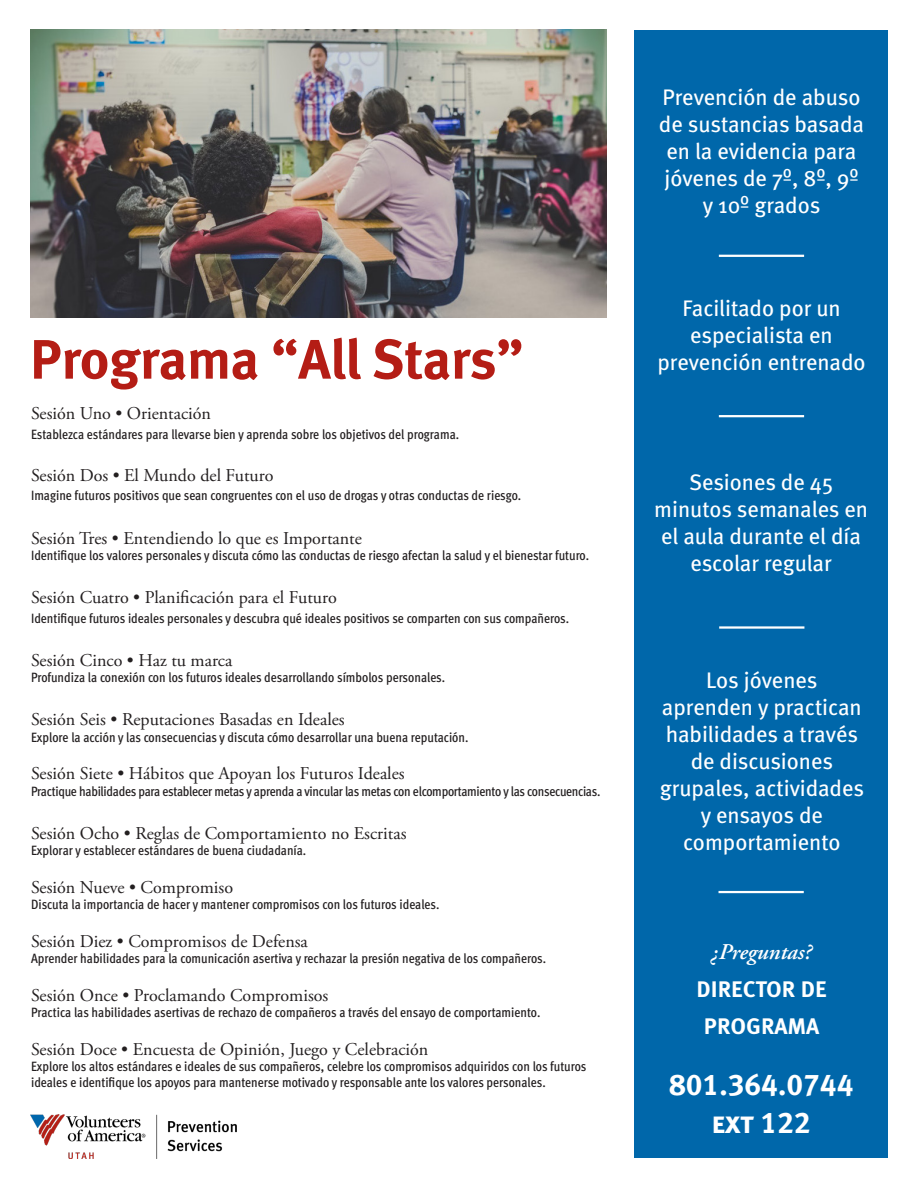
<style>
.page{position:relative;width:918px;height:1188px;background:#fff}
.page>*{position:absolute;margin:0;border:0;box-sizing:border-box;transform-origin:0 0}
.t1{font:700 55.5px "Meta";letter-spacing:-.005em;color:#b41d15}
.t2{font:30px "Meta Bold LF Caps";color:#fff}
.t3{font:22.5px/27px "Meta";color:#fff;text-align:center}
.t4{font:22.5px "Meta Bold LF Caps";color:#fff}
.t5{font:italic 600 22.5px "Adobe Garamond Pro";color:#fff}
.t6{font:18px "Adobe Garamond Pro";color:#231f20}
.t7{font:13.5px/16.2px "Meta Cond Medium LF";color:#231f20}
.t8{font:13.5px "Meta Cond Medium LF";letter-spacing:-.02em;color:#231f20}
</style>
<div class="page">
<img style="left:30px;top:30px;width:577px;height:288px">
<img style="left:31px;top:1115px;width:206px;height:44px">
<div style="left:634px;top:30px;width:254px;height:1127px;background:#0067aa"></div>
<hr style="left:719px;top:255px;width:85px;height:2px;background:#fff">
<hr style="left:719px;top:415px;width:85px;height:2px;background:#fff">
<hr style="left:719px;top:626px;width:85px;height:3px;background:#fff">
<hr style="left:719px;top:891px;width:85px;height:2px;background:#fff">
<p class="t1" style="left:30px;top:324px;width:495px">Programa “All Stars”</p>
<p class="t6" style="left:31px;top:403px;width:182px">Sesión Uno • Orientación</p>
<p class="t7" style="left:31px;top:426px;width:430px">Establezca estándares para llevarse bien y aprenda sobre los objetivos del programa.</p>
<p class="t6" style="left:31px;top:464px;width:244px">Sesión Dos • El Mundo del Futuro</p>
<p class="t7" style="left:31px;top:487px;width:492px">Imagine futuros positivos que sean congruentes con el uso de drogas y otras conductas de riesgo.</p>
<p class="t6" style="left:31px;top:527px;width:332px">Sesión Tres • Entendiendo lo que es Importante</p>
<p class="t7" style="left:31px;top:547px;width:560px">Identifique los valores personales y discuta cómo las conductas de riesgo afectan la salud y el bienestar futuro.</p>
<p class="t6" style="left:31px;top:586px;width:307px">Sesión Cuatro • Planificación para el Futuro</p>
<p class="t7" style="left:31px;top:610px;width:540px">Identifique futuros ideales personales y descubra qué ideales positivos se comparten con sus compañeros.</p>
<p class="t6" style="left:31px;top:649px;width:203px">Sesión Cinco • Haz tu marca</p>
<p class="t7" style="left:31px;top:669px;width:416px">Profundiza la conexión con los futuros ideales desarrollando símbolos personales.</p>
<p class="t6" style="left:31px;top:709px;width:315px">Sesión Seis • Reputaciones Basadas en Ideales</p>
<p class="t7" style="left:31px;top:729px;width:439px">Explore la acción y las consecuencias y discuta cómo desarrollar una buena reputación.</p>
<p class="t6" style="left:31px;top:763px;width:375px">Sesión Siete • Hábitos que Apoyan los Futuros Ideales</p>
<p class="t8" style="left:31px;top:783px;width:571px">Practique habilidades para establecer metas y aprenda a vincular las metas con elcomportamiento y las consecuencias.</p>
<p class="t6" style="left:31px;top:822px;width:377px">Sesión Ocho • Reglas de Comportamiento no Escritas</p>
<p class="t7" style="left:31px;top:842px;width:277px">Explorar y establecer estándares de buena ciudadanía.</p>
<p class="t6" style="left:31px;top:876px;width:204px">Sesión Nueve • Compromiso</p>
<p class="t7" style="left:31px;top:896px;width:410px">Discuta la importancia de hacer y mantener compromisos con los futuros ideales.</p>
<p class="t6" style="left:31px;top:930px;width:278px">Sesión Diez • Compromisos de Defensa</p>
<p class="t7" style="left:31px;top:950px;width:517px">Aprender habilidades para la comunicación asertiva y rechazar la presión negativa de los compañeros.</p>
<p class="t6" style="left:31px;top:984px;width:299px">Sesión Once • Proclamando Compromisos</p>
<p class="t7" style="left:31px;top:1004px;width:511px">Practica las habilidades asertivas de rechazo de compañeros a través del ensayo de comportamiento.</p>
<p class="t6" style="left:31px;top:1038px;width:399px">Sesión Doce • Encuesta de Opinión, Juego y Celebración</p>
<p class="t7" style="left:31px;top:1058px;width:557px">Explore los altos estándares e ideales de sus compañeros, celebre los compromisos adquiridos con los futuros ideales e identifique los apoyos para mantenerse motivado y responsable ante los valores personales.</p>
<p class="t3" style="left:663px;top:83px;width:199px">Prevención de abuso</p>
<p class="t3" style="left:659px;top:110px;width:206px">de sustancias basada</p>
<p class="t3" style="left:666px;top:137px;width:191px">en la evidencia para</p>
<p class="t3" style="left:664px;top:164px;width:196px">jóvenes de 7º, 8º, 9º</p>
<p class="t3" style="left:703px;top:191px;width:119px">y 10º grados</p>
<p class="t3" style="left:682px;top:294px;width:160px">Facilitado por un</p>
<p class="t3" style="left:657px;top:321px;width:210px">especialista en prevención entrenado</p>
<p class="t3" style="left:689px;top:469px;width:146px">Sesiones de 45</p>
<p class="t3" style="left:654px;top:496px;width:215px">minutos semanales en el aula durante el día</p>
<p class="t3" style="left:690px;top:550px;width:143px">escolar regular</p>
<p class="t3" style="left:706px;top:666px;width:113px">Los jóvenes</p>
<p class="t3" style="left:662px;top:693px;width:201px">aprenden y practican</p>
<p class="t3" style="left:666px;top:720px;width:194px">habilidades a través</p>
<p class="t3" style="left:691px;top:747px;width:144px">de discusiones</p>
<p class="t3" style="left:660px;top:774px;width:206px">grupales, actividades</p>
<p class="t3" style="left:701px;top:801px;width:124px">y ensayos de</p>
<p class="t3" style="left:683px;top:828px;width:159px">comportamiento</p>
<p class="t5" style="left:712px;top:939px;width:102px">¿Preguntas?</p>
<p class="t4" style="left:697px;top:975px;width:132px">DIRECTOR DE</p>
<p class="t4" style="left:704px;top:1012px;width:117px">PROGRAMA</p>
<p class="t2" style="left:669px;top:1066px;width:186px">801.364.0744</p>
<p class="t2" style="left:712px;top:1103px;width:101px">ext 122</p>
</div>
